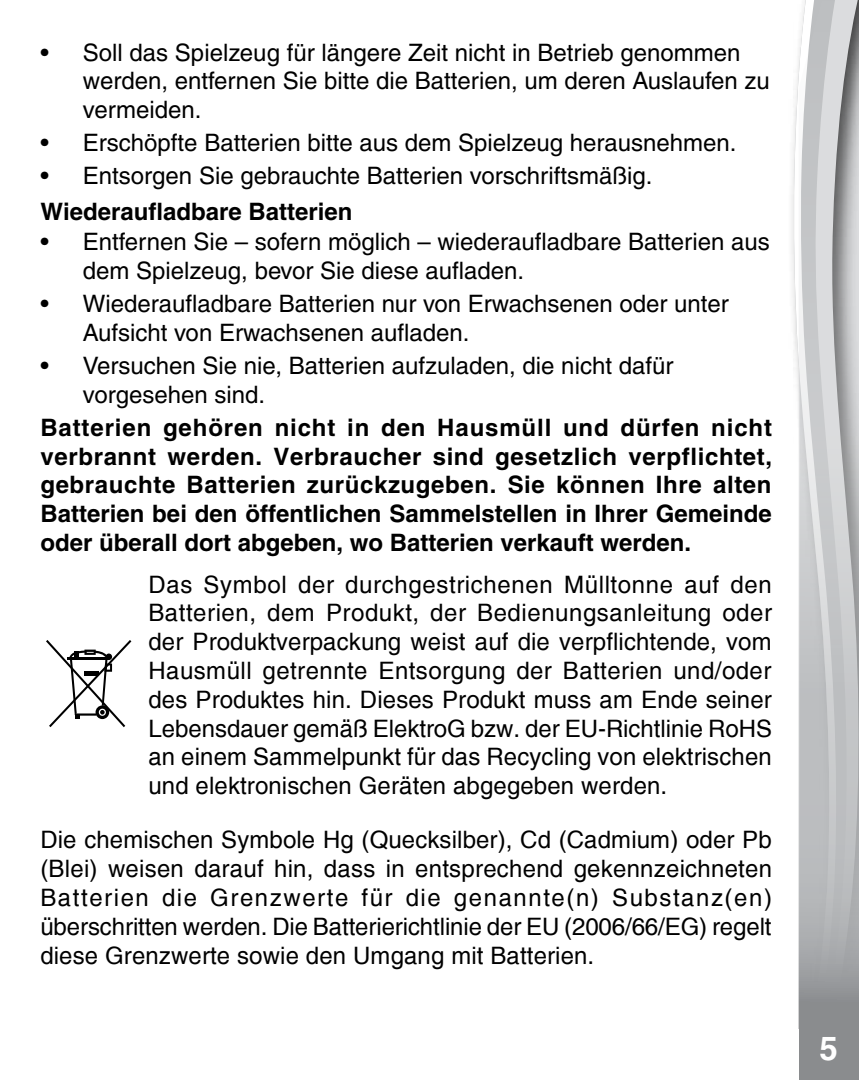
<style>
.page{position:relative;width:859px;height:1080px;background:#fff}
.page>*{position:absolute;margin:0;border:0;box-sizing:border-box;transform-origin:0 0}
.t1{font:700 33px "Helvetica";color:#fff}
.t2{font:24px/28.8px "Helvetica";letter-spacing:.005em;color:#000;text-align:justify}
.t3{font:500 24px/28.8px "Helvetica";color:#000}
.t4{font:700 24px/28.8px "Helvetica";color:#000;text-align:justify}
</style>
<div class="page">
<svg style="left:793px;top:55px;width:6px;height:974px"></svg>
<svg style="left:799px;top:0;width:60px;height:1080px;background:#bdbec0"></svg>
<svg style="left:46px;top:640px;width:85px;height:87px"></svg>
<p class="t3" style="left:83px;top:38px;width:688px;text-indent:-43px">• Soll das Spielzeug für längere Zeit nicht in Betrieb genommen werden, entfernen Sie bitte die Batterien, um deren Auslaufen zu vermeiden.</p>
<p class="t3" style="left:40px;top:128px;width:697px">• Erschöpfte Batterien bitte aus dem Spielzeug herausnehmen.</p>
<p class="t3" style="left:40px;top:161px;width:613px">• Entsorgen Sie gebrauchte Batterien vorschriftsmäßig.</p>
<p class="t4" style="left:40px;top:197px;width:314px">Wiederaufladbare Batterien</p>
<p class="t3" style="left:83px;top:227px;width:688px;text-indent:-43px">• Entfernen Sie – sofern möglich – wiederaufladbare Batterien aus dem Spielzeug, bevor Sie diese aufladen.</p>
<p class="t3" style="left:83px;top:289px;width:647px;text-indent:-43px">• Wiederaufladbare Batterien nur von Erwachsenen oder unter<br>Aufsicht von Erwachsenen aufladen.</p>
<p class="t3" style="left:83px;top:351px;width:592px;text-indent:-43px">• Versuchen Sie nie, Batterien aufzuladen, die nicht dafür vorgesehen sind.</p>
<p class="t4" style="left:40px;top:413px;width:733px">Batterien gehören nicht in den Hausmüll und dürfen nicht verbrannt werden. Verbraucher sind gesetzlich verpflichtet, gebrauchte Batterien zurückzugeben. Sie können Ihre alten Batterien bei den öffentlichen Sammelstellen in Ihrer Gemeinde oder überall dort abgeben, wo Batterien verkauft werden.</p>
<p class="t2" style="left:148px;top:570px;width:625px">Das Symbol der durchgestrichenen Mülltonne auf den Batterien, dem Produkt, der Bedienungsanleitung oder der Produktverpackung weist auf die verpflichtende, vom Hausmüll getrennte Entsorgung der Batterien und/oder des Produktes hin. Dieses Produkt muss am Ende seiner Lebensdauer gemäß ElektroG bzw. der EU-Richtlinie RoHS an einem Sammelpunkt für das Recycling von elektrischen und elektronischen Geräten abgegeben werden.</p>
<p class="t2" style="left:40px;top:826px;width:733px">Die chemischen Symbole Hg (Quecksilber), Cd (Cadmium) oder Pb (Blei) weisen darauf hin, dass in entsprechend gekennzeichneten Batterien die Grenzwerte für die genannte(n) Substanz(en) überschritten werden. Die Batterierichtlinie der EU (2006/66/EG) regelt diese Grenzwerte sowie den Umgang mit Batterien.</p>
<h1 class="t1" style="left:820px;top:1025px;width:25px">5 <sup>5</sup>5</h1>
</div>
